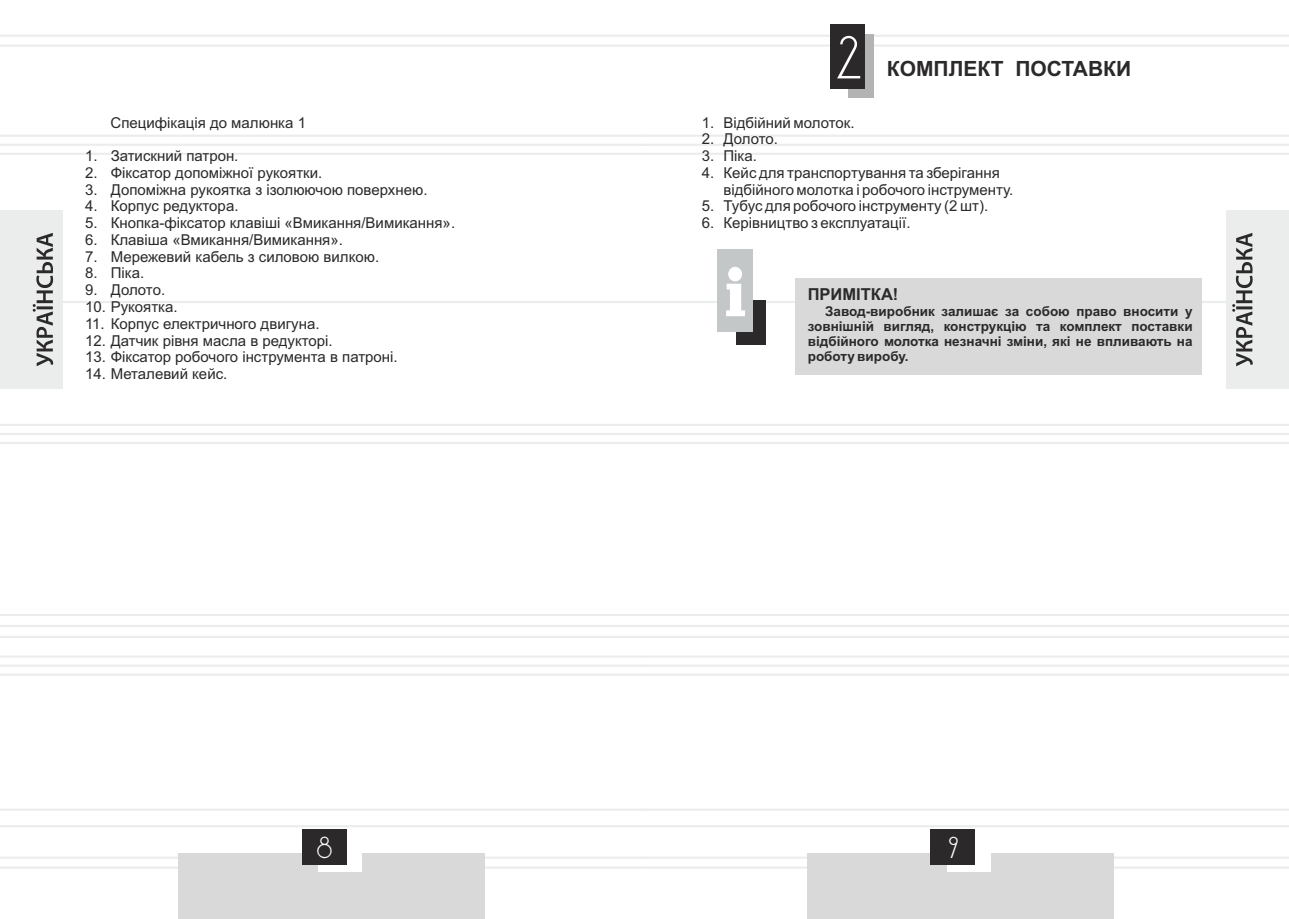
<style>
.page{position:relative;width:1289px;height:919px;background:#fff}
.page>*{position:absolute;margin:0;border:0;box-sizing:border-box;transform-origin:0 0}
.t1{font:52.5px "DS Standart Cyr";color:#fff}
.t2{font:26.25px "DS Standart Cyr";color:#fff}
.t3{font:700 21px "Arial";color:#2b2929}
.t4{font:700 16.5px "Arial";color:#2b2929}
.t5{font:15px/16.8px "Arial";color:#2b2929}
.t6{font:700 13.5px/15.1px "Arial";color:#2b2929;text-align:justify}
</style>
<div class="page">
<hr style="left:644px;top:135px;width:644px;height:2px;background:#ebeded">
<hr style="left:644px;top:153px;width:644px;height:2px;background:#ebeded">
<hr style="left:644px;top:424px;width:644px;height:2px;background:#ebeded">
<hr style="left:644px;top:442px;width:644px;height:2px;background:#ebeded">
<hr style="left:644px;top:614px;width:644px;height:2px;background:#ebeded">
<hr style="left:644px;top:635px;width:644px;height:3px;background:#ebeded">
<hr style="left:644px;top:655px;width:644px;height:2px;background:#ebeded">
<hr style="left:644px;top:673px;width:644px;height:2px;background:#ebeded">
<hr style="left:644px;top:856px;width:644px;height:2px;background:#ebeded">
<hr style="left:644px;top:866px;width:644px;height:2px;background:#ebeded">
<hr style="left:644px;top:35px;width:644px;height:2px;background:#ebeded">
<hr style="left:644px;top:45px;width:644px;height:2px;background:#ebeded">
<hr style="left:644px;top:808px;width:644px;height:2px;background:#ebeded">
<hr style="left:644px;top:825px;width:644px;height:2px;background:#ebeded">
<hr style="left:644px;top:301px;width:644px;height:2px;background:#ebeded">
<hr style="left:0;top:135px;width:644px;height:2px;background:#ebeded">
<hr style="left:0;top:144px;width:1288px;height:2px;background:#ebeded">
<hr style="left:0;top:153px;width:644px;height:2px;background:#ebeded">
<hr style="left:0;top:424px;width:644px;height:2px;background:#ebeded">
<hr style="left:0;top:433px;width:1288px;height:2px;background:#ebeded">
<hr style="left:0;top:442px;width:644px;height:2px;background:#ebeded">
<hr style="left:0;top:614px;width:644px;height:2px;background:#ebeded">
<hr style="left:0;top:625px;width:1288px;height:2px;background:#ebeded">
<hr style="left:0;top:635px;width:644px;height:3px;background:#ebeded">
<hr style="left:0;top:655px;width:644px;height:2px;background:#ebeded">
<hr style="left:0;top:664px;width:1288px;height:3px;background:#f0f2f2">
<hr style="left:0;top:673px;width:644px;height:2px;background:#ebeded">
<hr style="left:0;top:856px;width:644px;height:2px;background:#ebeded">
<hr style="left:0;top:866px;width:644px;height:2px;background:#ebeded">
<hr style="left:0;top:35px;width:644px;height:2px;background:#ebeded">
<hr style="left:0;top:45px;width:644px;height:2px;background:#ebeded">
<hr style="left:0;top:808px;width:644px;height:2px;background:#ebeded">
<hr style="left:0;top:825px;width:644px;height:2px;background:#ebeded">
<hr style="left:0;top:301px;width:644px;height:2px;background:#ebeded">
<div style="left:178px;top:853px;width:307px;height:65px;background:#d9d9d9"></div>
<div style="left:318px;top:832px;width:44px;height:39px;background:#fff"></div>
<div style="left:301px;top:829px;width:45px;height:36px;background:#2b2929"></div>
<div style="left:0;top:210px;width:62px;height:179px;background:#ebeded"></div>
<svg style="left:33px;top:233px;width:20px;height:133px"></svg>
<div style="left:807px;top:853px;width:306px;height:65px;background:#d9d9d9"></div>
<div style="left:946px;top:832px;width:44px;height:39px;background:#fff"></div>
<div style="left:930px;top:829px;width:45px;height:36px;background:#2b2929"></div>
<div style="left:1226px;top:210px;width:62px;height:179px;background:#ebeded"></div>
<svg style="left:1232px;top:233px;width:20px;height:133px"></svg>
<div style="left:848px;top:34px;width:25px;height:64px;background:#b3b3b3"></div>
<div style="left:830px;top:24px;width:35px;height:64px;background:#2b2929"></div>
<div style="left:736px;top:300px;width:29px;height:45px;background:#2b2929"></div>
<div style="left:717px;top:248px;width:36px;height:83px;background:#c4c7c7"></div>
<svg style="left:726px;top:267px;width:19px;height:49px"></svg>
<div style="left:794px;top:278px;width:407px;height:97px;background:#d9d9d9"></div>
<p class="t5" style="left:111px;top:115px;width:197px">Специфікація до малюнка 1</p>
<p class="t5" style="left:85px;top:149px;width:155px">1. Затискний патрон.</p>
<p class="t5" style="left:85px;top:165px;width:239px">2. Фіксатор допоміжної рукоятки.</p>
<p class="t5" style="left:85px;top:182px;width:344px">3. Допоміжна рукоятка з ізолюючою поверхнею.</p>
<p class="t5" style="left:85px;top:199px;width:155px">4. Корпус редуктора.</p>
<p class="t5" style="left:85px;top:216px;width:371px">5. Кнопка-фіксатор клавіші «Вмикання/Вимикання».</p>
<p class="t5" style="left:85px;top:233px;width:259px">6. Клавіша «Вмикання/Вимикання».</p>
<p class="t5" style="left:85px;top:249px;width:295px">7. Мережевий кабель з силовою вилкою.</p>
<p class="t5" style="left:85px;top:266px;width:61px">8. Піка.</p>
<p class="t5" style="left:85px;top:283px;width:82px">9. Долото.</p>
<p class="t5" style="left:85px;top:300px;width:94px">10. Рукоятка.</p>
<p class="t5" style="left:85px;top:316px;width:236px">11. Корпус електричного двигуна.</p>
<p class="t5" style="left:85px;top:333px;width:249px">12. Датчик рівня масла в редукторі.</p>
<p class="t5" style="left:85px;top:350px;width:314px">13. Фіксатор робочого інструмента в патроні.</p>
<p class="t5" style="left:85px;top:367px;width:144px">14. Металевий кейс.</p>
<h1 class="t1" style="left:836px;top:36px;width:27px">2</h1>
<h3 class="t3" style="left:887px;top:60px;width:246px">КОМПЛЕКТ ПОСТАВКИ</h3>
<p class="t5" style="left:702px;top:115px;width:154px">1. Відбійний молоток.</p>
<p class="t5" style="left:702px;top:132px;width:78px">2. Долото.</p>
<p class="t5" style="left:702px;top:149px;width:57px">3. Піка.</p>
<p class="t5" style="left:723px;top:165px;width:291px;text-indent:-22px">4. Кейс для транспортування та зберігання відбійного молотка і робочого інструменту.</p>
<p class="t5" style="left:702px;top:199px;width:288px">5. Тубус для робочого інструменту (2 шт).</p>
<p class="t5" style="left:702px;top:216px;width:210px">6. Керівництво з експлуатації.</p>
<p class="t4" style="left:807px;top:288px;width:92px">ПРИМІТКА!</p>
<p class="t6" style="left:807px;top:305px;width:386px;text-indent:17px">Завод-виробник залишає за собою право вносити у зовнішній вигляд, конструкцію та комплект поставки відбійного молотка незначні зміни, які не впливають на роботу виробу.</p>
<h2 class="t2" style="left:317px;top:836px;width:17px">8</h2>
<h2 class="t2" style="left:948px;top:836px;width:11px">9</h2>
</div>
